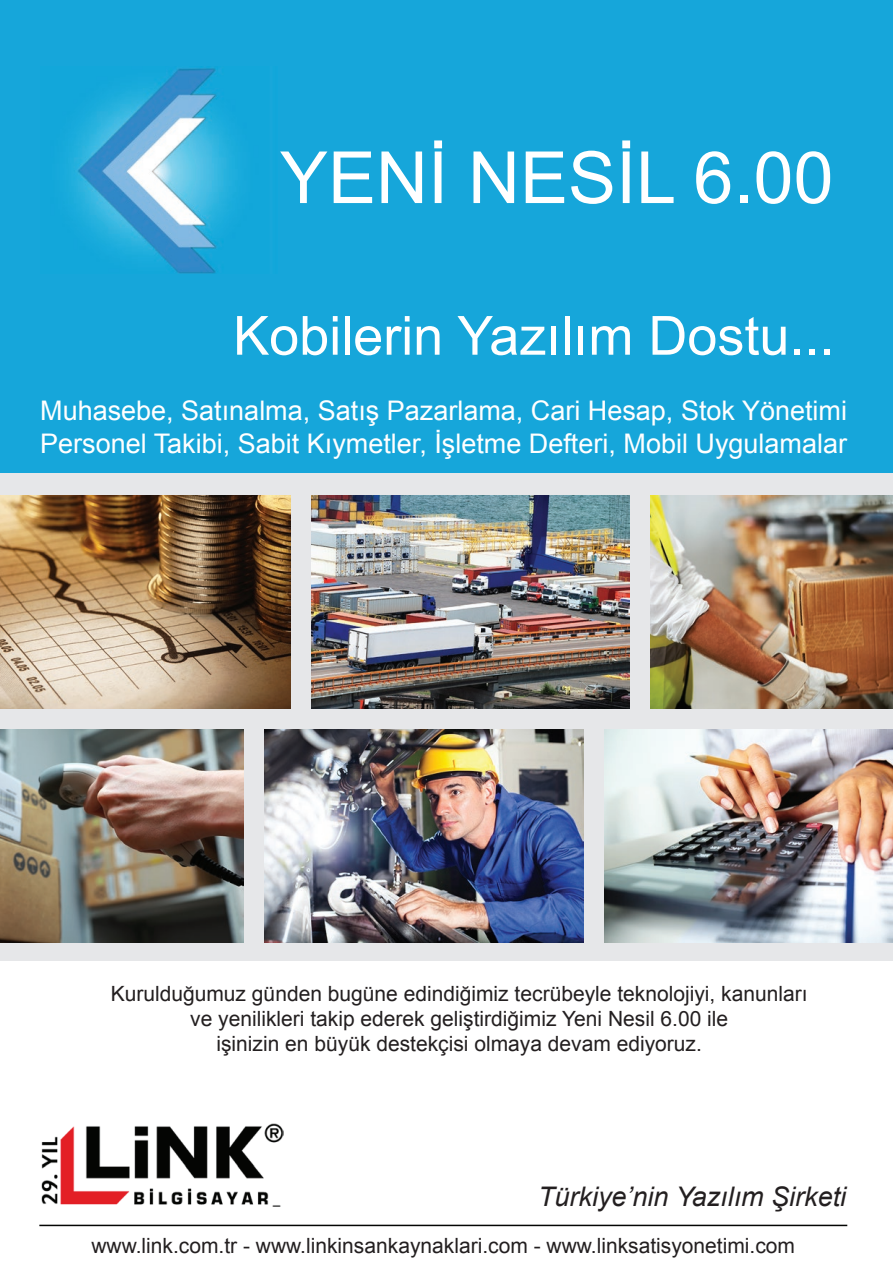
<style>
.page{position:relative;width:893px;height:1263px;background:#fff}
.page>*{position:absolute;margin:0;border:0;box-sizing:border-box;transform-origin:0 0}
.t1{font:72px "Arial";color:#fff}
.t2{font:54px "Arial";color:#fff}
.t3{font:27px/32.4px "Arial";color:#fff}
.t4{font:italic 27px "Arial";color:#231f20}
.t5{font:21px/25.2px "Arial";color:#231f20;text-align:center}
</style>
<div class="page">
<div style="left:0;top:472px;width:893px;height:489px;background:#e6e7e9"></div>
<div style="left:0;top:0;width:893px;height:472px;background:#16a6da"></div>
<img style="left:72px;top:68px;width:160px;height:205px">
<img style="left:0;top:495px;width:290px;height:213px">
<img style="left:0;top:729px;width:243px;height:213px">
<img style="left:605px;top:729px;width:288px;height:213px">
<img style="left:650px;top:495px;width:243px;height:213px">
<img style="left:265px;top:729px;width:319px;height:213px">
<img style="left:311px;top:495px;width:318px;height:213px">
<img style="left:41px;top:1124px;width:243px;height:82px">
<hr style="left:39px;top:1225px;width:808px;height:1px;background:#040503">
<h1 class="t1" style="left:280px;top:131px;width:555px">YENİ NESİL 6.00</h1>
<h2 class="t2" style="left:233px;top:300px;width:603px">Kobilerin Yazılım Dostu...</h2>
<p class="t3" style="left:40px;top:395px;width:808px">Muhasebe, Satınalma, Satış Pazarlama, Cari Hesap, Stok Yönetimi<br>Personel Takibi, Sabit Kıymetler, İşletme Defteri, Mobil Uygulamalar</p>
<p class="t5" style="left:111px;top:981px;width:698px">Kurulduğumuz günden bugüne edindiğimiz tecrübeyle teknolojiyi, kanunları ve yenilikleri takip ederek geliştirdiğimiz Yeni Nesil 6.00 ile<br>işinizin en büyük destekçisi olmaya devam ediyoruz.</p>
<p class="t4" style="left:538px;top:1179px;width:310px">Türkiye’nin Yazılım Şirketi</p>
<p class="t5" style="left:91px;top:1234px;width:705px">www.link.com.tr - www.linkinsankaynaklari.com - www.linksatisyonetimi.com</p>
</div>
